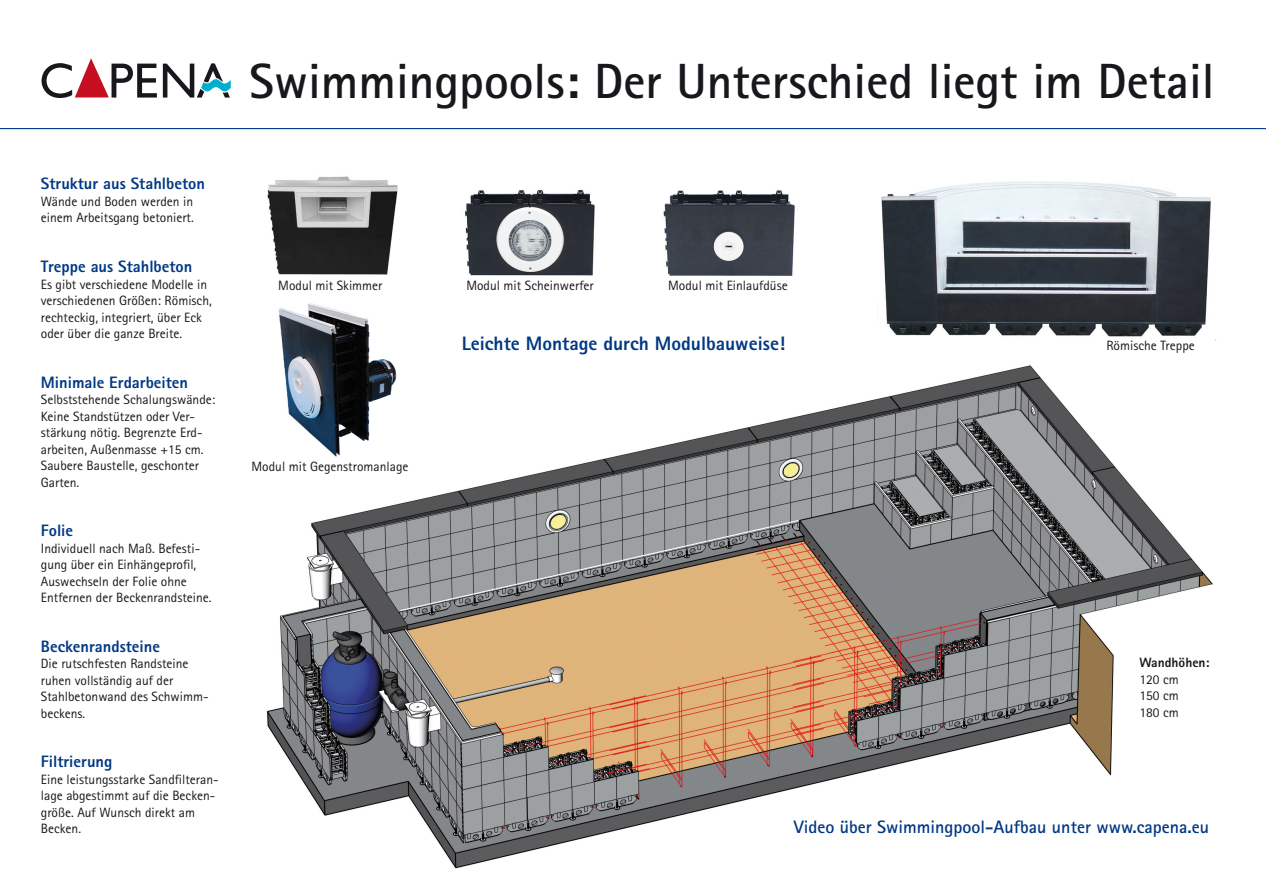
<style>
.page{position:relative;width:1266px;height:895px;background:#fff}
.page>*{position:absolute;margin:0;border:0;box-sizing:border-box;transform-origin:0 0}
.t1{font:700 49.5px "Rotis Sans Serif Pro";color:#1a171c}
.t2{font:800 19.5px "Rotis Sans Serif Std";color:#003883}
.t3{font:700 18px "Rotis Sans Serif Pro";color:#003883}
.t4{font:800 16.5px "Rotis Sans Serif Std";color:#003883}
.t5{font:13.5px/16.5px "Rotis Sans Serif Pro";color:#1a171c}
.t6{font:800 13.5px "Rotis Sans Serif Std";color:#1a171c}
</style>
<div class="page">
<svg style="left:42px;top:58px;width:115px;height:40px"></svg>
<svg style="left:163px;top:63px;width:68px;height:35px"></svg>
<img style="left:267px;top:365px;width:946px;height:504px">
<img style="left:465px;top:189px;width:130px;height:87px">
<img style="left:267px;top:176px;width:131px;height:99px">
<hr style="left:0;top:128px;width:1265px;height:1px;background:#003883">
<img style="left:663px;top:190px;width:132px;height:86px">
<img style="left:881px;top:181px;width:335px;height:159px">
<svg style="left:399px;top:520px;width:400px;height:91px;background:#a19686"></svg>
<img style="left:274px;top:303px;width:126px;height:157px">
<p class="t4" style="left:41px;top:173px;width:166px">Struktur aus Stahlbeton</p>
<p class="t5" style="left:41px;top:193px;width:154px">Wände und Boden werden in einem Arbeitsgang betoniert.</p>
<p class="t4" style="left:41px;top:256px;width:153px">Treppe aus Stahlbeton</p>
<p class="t5" style="left:41px;top:276px;width:172px">Es gibt verschiedene Modelle in verschiedenen Größen: Römisch, rechteckig, integriert, über Eck oder über die ganze Breite.</p>
<p class="t4" style="left:41px;top:371px;width:149px">Minimale Erdarbeiten</p>
<p class="t5" style="left:41px;top:391px;width:176px">Selbststehende Schalungswände:<br>Keine Standstützen oder Ver&shy;stärkung nötig. Begrenzte Erd&shy;arbeiten, Außenmasse +15 cm.<br>Saubere Baustelle, geschonter<br>Garten.</p>
<p class="t4" style="left:41px;top:520px;width:34px">Folie</p>
<p class="t5" style="left:41px;top:540px;width:172px">Individuell nach Maß. Befesti&shy;gung über ein Einhängeprofil,<br>Auswechseln der Folie ohne<br>Entfernen der Beckenrandsteine.</p>
<p class="t4" style="left:41px;top:635px;width:121px">Beckenrandsteine</p>
<p class="t5" style="left:41px;top:655px;width:169px">Die rutschfesten Randsteine ruhen vollständig auf der<br>Stahlbetonwand des Schwimm&shy;beckens.</p>
<p class="t4" style="left:41px;top:751px;width:73px">Filtrierung</p>
<p class="t5" style="left:41px;top:771px;width:179px">Eine leistungsstarke Sandfilteran&shy;lage abgestimmt auf die Becken&shy;größe. Auf Wunsch direkt am<br>Becken.</p>
<h1 class="t1" style="left:249px;top:50px;width:966px">Swimmingpools: Der Unterschied liegt im Detail</h1>
<p class="t5" style="left:278px;top:278px;width:106px">Modul mit Skimmer</p>
<p class="t5" style="left:466px;top:278px;width:129px">Modul mit Scheinwerfer</p>
<p class="t5" style="left:668px;top:278px;width:121px">Modul mit Einlaufdüse</p>
<p class="t5" style="left:251px;top:458px;width:158px">Modul mit Gegenstromanlage</p>
<h2 class="t2" style="left:462px;top:331px;width:325px">Leichte Montage durch Modulbauweise!</h2>
<p class="t5" style="left:1106px;top:337px;width:90px">Römische Treppe</p>
<p class="t6" style="left:1139px;top:654px;width:72px">Wandhöhen:</p>
<p class="t5" style="left:1139px;top:671px;width:41px;text-align:justify">120 cm 150 cm 180 cm</p>
<h3 class="t3" style="left:793px;top:815px;width:416px">Video über Swimmingpool-Aufbau unter www.capena.eu</h3>
</div>
